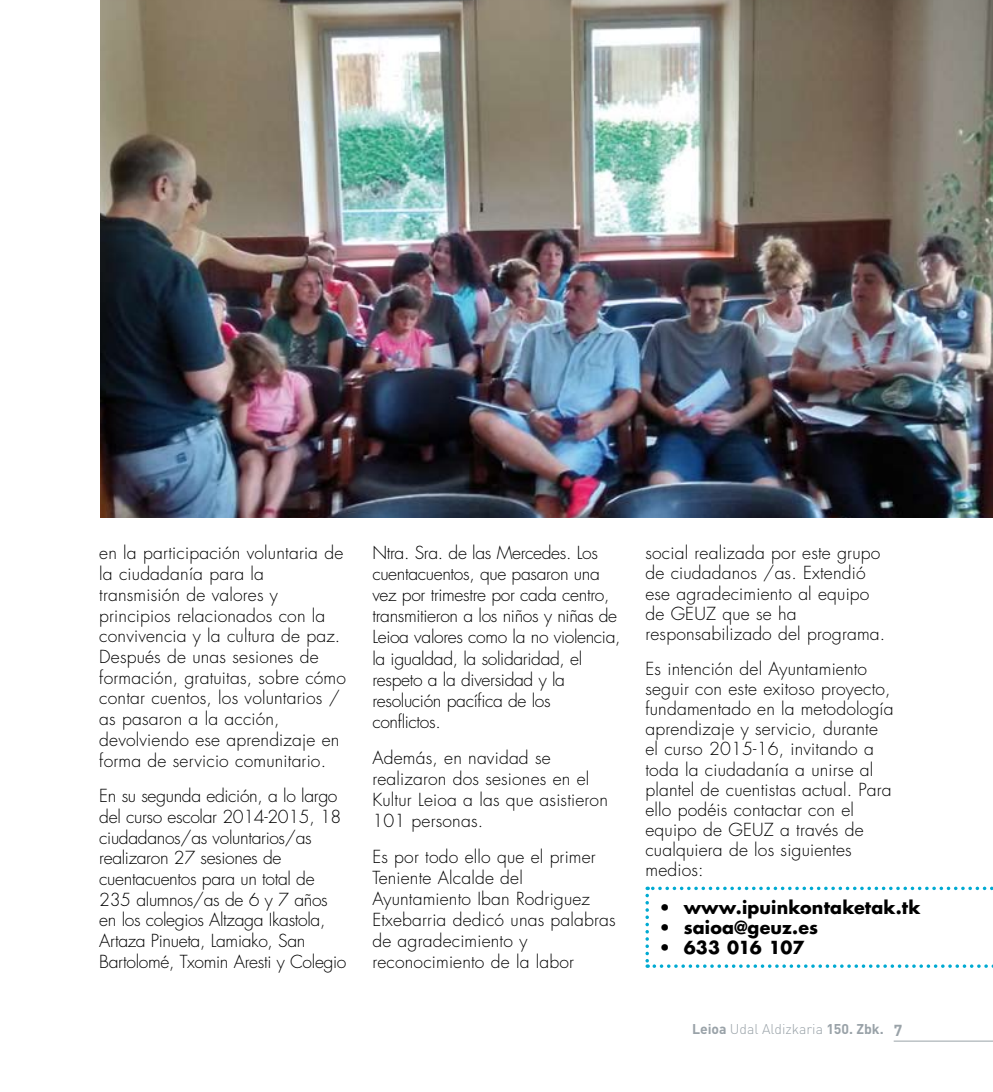
<style>
.page{position:relative;width:993px;height:1092px;background:#fff}
.page>*{position:absolute;margin:0;border:0;box-sizing:border-box;transform-origin:0 0}
.t1{font:300 17.5px/20.1px "Futura";letter-spacing:.01em;color:#000}
.t2{font:300 17.5px/20.7px "Futura";letter-spacing:-.02em;color:#000}
.t3{font:700 17.5px "Futura";letter-spacing:.01em;color:#000}
.t4{font:300 14px "DIN";color:#99a2a8}
.s1{font-weight:700}
.s2{font-weight:700;font-size:15.75px}
</style>
<div class="page">
<hr style="left:893px;top:1040px;width:99px;height:1px;background:#99a2a8">
<img style="left:101px;top:0;width:891px;height:518px">
<svg style="left:645px;top:886px;width:348px;height:81px"></svg>
<p class="t1" style="left:99px;top:543px;width:248px;line-height:20.7px">en la participación voluntaria de la ciudadanía para la transmisión de valores y principios relacionados con la convivencia y la cultura de paz.<br>Después de unas sesiones de formación, gratuitas, sobre cómo contar cuentos, los voluntarios / as pasaron a la acción, devolviendo ese aprendizaje en forma de servicio comunitario.</p>
<p class="t2" style="left:99px;top:785px;width:248px">En su segunda edición, a lo largo del curso escolar 2014-2015, 18 ciudadanos/as voluntarios/as realizaron 27 sesiones de cuentacuentos para un total de<br>235 alumnos/as de 6 y 7 años en los colegios Altzaga Ikastola,<br>Artaza Pinueta, Lamiako, San<br>Bartolomé, Txomin Aresti y Colegio</p>
<p class="t2" style="left:372px;top:543px;width:249px">Ntra. Sra. de las Mercedes. Los cuentacuentos, que pasaron una vez por trimestre por cada centro, transmitieron a los niños y niñas de<br>Leioa valores como la no violencia, la igualdad, la solidaridad, el respeto a la diversidad y la resolución pacífica de los conflictos.</p>
<p class="t1" style="left:372px;top:747px;width:237px;line-height:21px">Además, en navidad se realizaron dos sesiones en el<br>Kultur Leioa a las que asistieron<br>101 personas.</p>
<p class="t1" style="left:372px;top:846px;width:245px;line-height:21px">Es por todo ello que el primer<br>Teniente Alcalde del<br>Ayuntamiento Iban Rodriguez<br>Etxebarria dedicó unas palabras de agradecimiento y reconocimiento de la labor</p>
<p class="t1" style="left:645px;top:543px;width:241px">social realizada por este grupo de ciudadanos /as. Extendió ese agradecimiento al equipo de GEUZ que se ha responsabilizado del programa.</p>
<p class="t1" style="left:645px;top:659px;width:250px">Es intención del Ayuntamiento seguir con este exitoso proyecto, fundamentado en la metodología aprendizaje y servicio, durante el curso 2015-16, invitando a toda la ciudadanía a unirse al plantel de cuentistas actual. Para ello podéis contactar con el equipo de GEUZ a través de cualquiera de los siguientes medios:</p>
<p class="t3" style="left:658px;top:895px;width:263px">• www.ipuinkontaketak.tk</p>
<p class="t3" style="left:658px;top:915px;width:161px">• saioa@geuz.es</p>
<p class="t3" style="left:658px;top:935px;width:147px">• 633 016 107</p>
<p class="t4" style="left:691px;top:1020px;width:212px"><span class="s1">Leioa</span> Udal Aldizkaria <span class="s1">150. Zbk.</span> <span class="s2">7</span></p>
</div>
